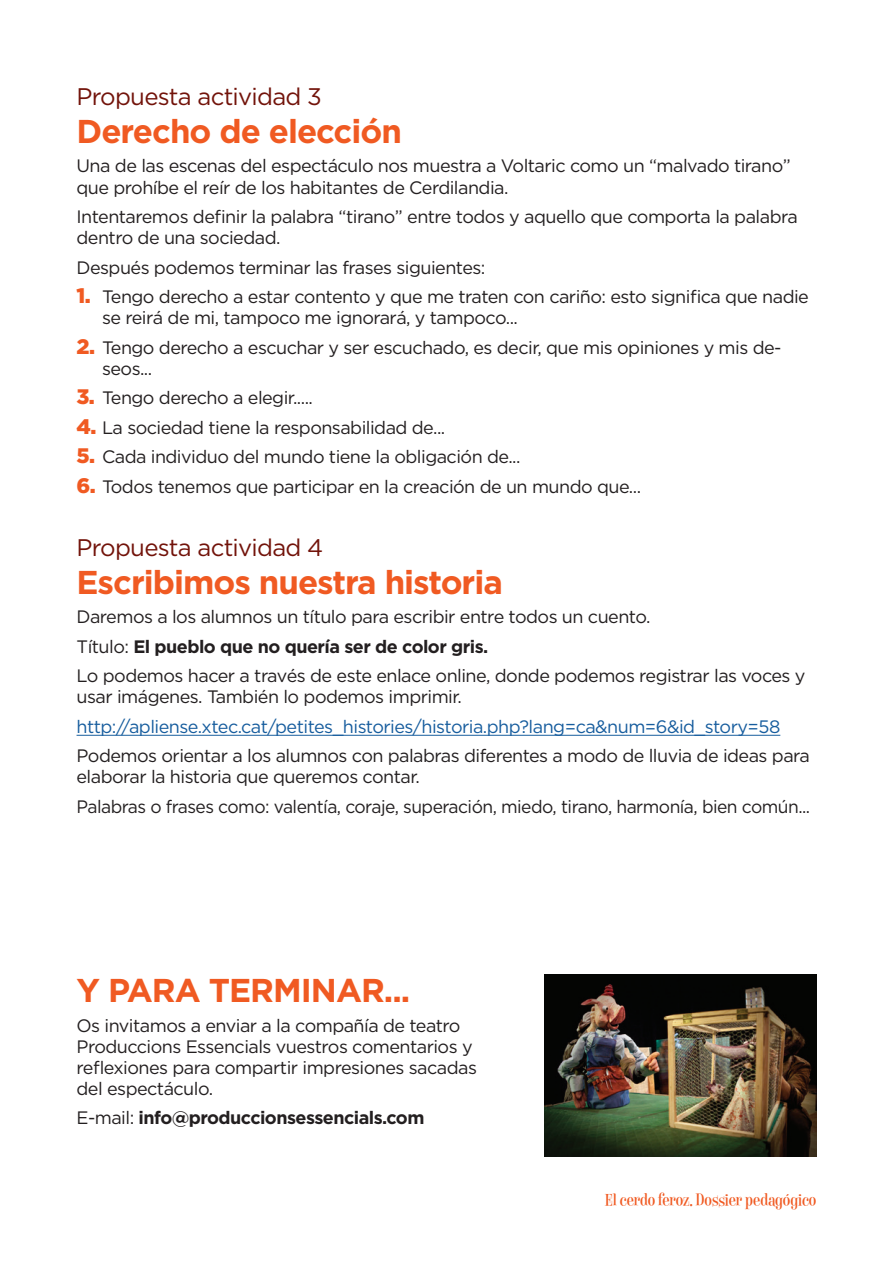
<style>
.page{position:relative;width:893px;height:1263px;background:#fff}
.page>*{position:absolute;margin:0;border:0;box-sizing:border-box;transform-origin:0 0}
.t1{font:700 33px "Gotham HTF";letter-spacing:-.03em;color:#f05a22}
.t2{font:24px "Gotham HTF";letter-spacing:-.03em;color:#72130a}
.t3{font:18px/21px "Gotham HTF";letter-spacing:-.03em;color:#231f20}
.t4{font:18px "Gotham HTF";letter-spacing:-.03em;color:#175d9e}
.t5{font:700 18px "Gotham HTF";letter-spacing:-.03em;color:#231f20}
.t6{font:18px "Ed";letter-spacing:.01em;color:#f05a22}
.s1{font-weight:900;font-size:21px;color:#f05a22}
.s2{font-weight:700}
.s3{font-weight:400}
</style>
<div class="page">
<img style="left:544px;top:975px;width:272px;height:181px">
<hr style="left:77px;top:735px;width:703px;height:1px;background:#175d9e">
<h2 class="t2" style="left:77px;top:83px;width:247px">Propuesta actividad 3</h2>
<h1 class="t1" style="left:77px;top:112px;width:327px">Derecho de elección</h1>
<p class="t3" style="left:77px;top:155px;width:716px">Una de las escenas del espectáculo nos muestra a Voltaric como un “malvado tirano” que prohíbe el reír de los habitantes de Cerdilandia.</p>
<p class="t3" style="left:77px;top:206px;width:723px">Intentaremos definir la palabra “tirano” entre todos y aquello que comporta la palabra dentro de una sociedad.</p>
<p class="t3" style="left:77px;top:256px;width:411px">Después podemos terminar las frases siguientes:</p>
<p class="t3" style="left:102px;top:286px;width:708px;text-indent:-26px"><span class="s1">1.</span> Tengo derecho a estar contento y que me traten con cariño: esto significa que nadie se reirá de mi, tampoco me ignorará, y tampoco...</p>
<p class="t3" style="left:102px;top:336px;width:681px;text-indent:-26px"><span class="s1">2.</span> Tengo derecho a escuchar y ser escuchado, es decir, que mis opiniones y mis de&shy;seos...</p>
<p class="t3" style="left:77px;top:387px;width:238px"><span class="s1">3.</span> Tengo derecho a elegir.....</p>
<p class="t3" style="left:77px;top:416px;width:370px"><span class="s1">4.</span> La sociedad tiene la responsabilidad de...</p>
<p class="t3" style="left:77px;top:446px;width:445px"><span class="s1">5.</span> Cada individuo del mundo tiene la obligación de...</p>
<p class="t3" style="left:77px;top:475px;width:566px"><span class="s1">6.</span> Todos tenemos que participar en la creación de un mundo que...</p>
<h2 class="t2" style="left:77px;top:534px;width:248px">Propuesta actividad 4</h2>
<h1 class="t1" style="left:77px;top:563px;width:428px">Escribimos nuestra historia</h1>
<p class="t3" style="left:77px;top:602px;width:730px;line-height:29.5px">Daremos a los alumnos un título para escribir entre todos un cuento.<br>Título: <span class="s2">El pueblo que no quería ser de color gris.<br></span>Lo podemos hacer a través de este enlace online, donde podemos registrar las voces y</p>
<p class="t3" style="left:77px;top:686px;width:387px">usar imágenes. También lo podemos imprimir.</p>
<p class="t4" style="left:77px;top:716px;width:705px">http://apliense.xtec.cat/petites_histories/historia.php?lang=ca&amp;num=6&amp;id_story=58</p>
<p class="t3" style="left:77px;top:745px;width:735px">Podemos orientar a los alumnos con palabras diferentes a modo de lluvia de ideas para elaborar la historia que queremos contar.</p>
<p class="t3" style="left:77px;top:796px;width:735px">Palabras o frases como: valentía, coraje, superación, miedo, tirano, harmonía, bien común...</p>
<h1 class="t1" style="left:77px;top:972px;width:335px">Y PARA TERMINAR...</h1>
<p class="t3" style="left:77px;top:1015px;width:402px">Os invitamos a enviar a la compañía de teatro Produccions Essencials vuestros comentarios y reflexiones para compartir impresiones sacadas del espectáculo.</p>
<p class="t5" style="left:77px;top:1108px;width:349px"><span class="s3">E-mail:</span> info@produccionsessencials.com</p>
<p class="t6" style="left:606px;top:1190px;width:212px">El cerdo feroz. Dossier pedagógico</p>
</div>
